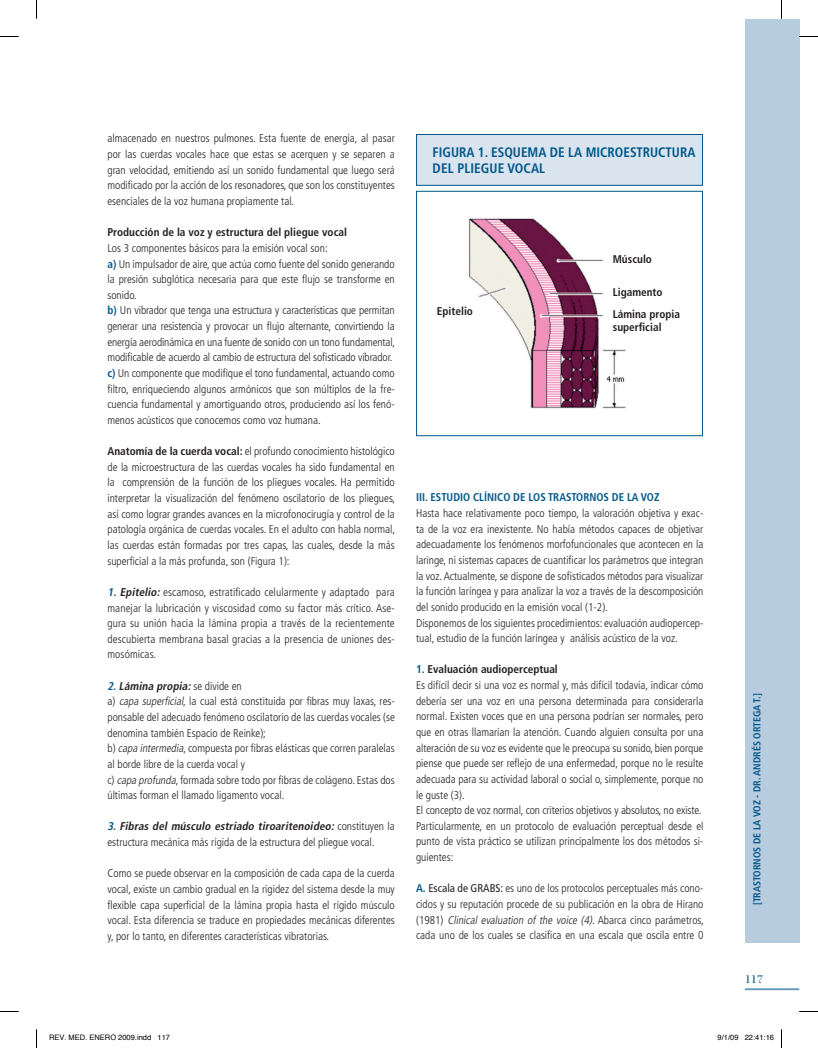
<style>
.page{position:relative;width:818px;height:1048px;background:#fff}
.page>*{position:absolute;margin:0;border:0;box-sizing:border-box;transform-origin:0 0}
.t1{font:16.25px "Filosofia Grand Caps";color:#005789;scale:1.1 1}
.t2{font:700 condensed 13.75px/16.5px "Frutiger";color:#005789;scale:.96 1}
.t3{font:300 condensed 11.25px/15.6px "Frutiger";color:#231f20;text-align:justify}
.t4{font:700 condensed 11.25px/21.2px "Frutiger";color:#231f20}
.t5{font:700 condensed 11.25px "Frutiger";color:#005789}
.t6{font:700 condensed 10px "Frutiger";color:#005789}
.t7{font:7.5px "Helvetica";color:#000}
.s1{font-weight:700;color:#005789}
.s2{font-weight:700}
.s3{font-weight:700;font-style:italic;color:#005789}
.s4{font-weight:700;font-style:italic}
.s5{font-style:italic}
.s6{font-weight:400}
</style>
<div class="page">
<hr style="left:744px;top:988px;width:54px;height:2px;background:#6496bc">
<div style="left:744px;top:19px;width:54px;height:923px;background:#b8cce0"></div>
<div style="left:416px;top:191px;width:286px;height:245px;border:1px solid #005789"></div>
<img style="left:469px;top:218px;width:157px;height:191px">
<div style="left:416px;top:134px;width:286px;height:52px;background:#d9e4ef;border:1px solid #005789"></div>
<svg style="left:0;top:36px;width:19px;height:1px"></svg>
<svg style="left:798px;top:36px;width:19px;height:1px"></svg>
<svg style="left:0;top:1011px;width:19px;height:1px"></svg>
<svg style="left:799px;top:1011px;width:18px;height:1px"></svg>
<svg style="left:36px;top:0;width:1px;height:19px"></svg>
<svg style="left:36px;top:1029px;width:1px;height:18px"></svg>
<p class="t3" style="left:107px;top:132px;width:289px">almacenado en nuestros pulmones. Esta fuente de energía, al pasar por las cuerdas vocales hace que estas se acerquen y se separen a gran velocidad, emitiendo así un sonido fundamental que luego será modificado por la acción de los resonadores, que son los constituyentes esenciales de la voz humana propiamente tal.</p>
<p class="t4" style="left:107px;top:223px;width:241px">Producción de la voz y estructura del pliegue vocal</p>
<p class="t3" style="left:107px;top:241px;width:289px;text-align:left">Los 3 componentes básicos para la emisión vocal son:<br><span class="s1">a)</span> Un impulsador de aire, que actúa como fuente del sonido generando la presión subglótica necesaria para que este flujo se transforme en sonido.<br><span class="s1">b)</span> Un vibrador que tenga una estructura y características que permitan generar una resistencia y provocar un flujo alternante, convirtiendo la energía aerodinámica en una fuente de sonido con un tono fundamental, modificable de acuerdo al cambio de estructura del sofisticado vibrador. <span class="s1">c)</span> Un componente que modifique el tono fundamental, actuando como filtro, enriqueciendo algunos armónicos que son múltiplos de la fre&shy;cuencia fundamental y amortiguando otros, produciendo así los fenó&shy;menos acústicos que conocemos como voz humana.</p>
<p class="t3" style="left:107px;top:444px;width:289px"><span class="s2">Anatomía de la cuerda vocal:</span> el profundo conocimiento histológico de la microestructura de las cuerdas vocales ha sido fundamental en la comprensión de la función de los pliegues vocales. Ha permitido interpretar la visualización del fenómeno oscilatorio de los pliegues, así como lograr grandes avances en la microfonocirugía y control de la patología orgánica de cuerdas vocales. En el adulto con habla normal, las cuerdas están formadas por tres capas, las cuales, desde la más superficial a la más profunda, son (Figura 1):</p>
<p class="t3" style="left:107px;top:585px;width:289px"><span class="s3">1.</span> <span class="s4">Epitelio:</span> escamoso, estratificado celularmente y adaptado para manejar la lubricación y viscosidad como su factor más crítico. Ase&shy;gura su unión hacia la lámina propia a través de la recientemente descubierta membrana basal gracias a la presencia de uniones des&shy;mosómicas.</p>
<p class="t3" style="left:107px;top:678px;width:289px;text-align:left"><span class="s3">2.</span> <span class="s4">Lámina propia:</span> s e d i v i d e e n<br>a) <span class="s5">capa superficial</span>, la cual está constituida por fibras muy laxas, res&shy;ponsable del adecuado fenómeno oscilatorio de las cuerdas vocales (se denomina también Espacio de Reinke);<br>b) <span class="s5">capa intermedia</span>, compuesta por fibras elásticas que corren paralelas al borde libre de la cuerda vocal y<br>c) <span class="s5">capa profunda</span>, formada sobre todo por fibras de colágeno. Estas dos últimas forman el llamado ligamento vocal.</p>
<p class="t3" style="left:107px;top:819px;width:289px"><span class="s3">3.</span> <span class="s4">Fibras del músculo estriado tiroaritenoideo:</span> c o n s t i t u y e n l a estructura mecánica más rígida de la estructura del pliegue vocal.</p>
<p class="t3" style="left:107px;top:866px;width:289px">Como se puede observar en la composición de cada capa de la cuerda vocal, existe un cambio gradual en la rigidez del sistema desde la muy flexible capa superficial de la lámina propia hasta el rígido músculo vocal. Esta diferencia se traduce en propiedades mecánicas diferentes y, por lo tanto, en diferentes características vibratorias.</p>
<p class="t2" style="left:432px;top:145px;width:275px">FIGURA 1. ESQUEMA DE LA MICROESTRUCTURA<br>DEL PLIEGUE VOCAL</p>
<p class="t4" style="left:436px;top:301px;width:38px">Epitelio</p>
<p class="t4" style="left:612px;top:249px;width:41px">Músculo</p>
<p class="t4" style="left:612px;top:283px;width:69px">Ligamento<br>Lámina propia</p>
<p class="t4" style="left:612px;top:317px;width:50px">superficial</p>
<p class="t5" style="left:416px;top:493px;width:245px">III. ESTUDIO CLÍNICO DE LOS TRASTORNOS DE LA VOZ</p>
<p class="t3" style="left:416px;top:506px;width:289px;text-align:left">Hasta hace relativamente poco tiempo, la valoración objetiva y exac&shy;ta de la voz era inexistente. No había métodos capaces de objetivar adecuadamente los fenómenos morfofuncionales que acontecen en la laringe, ni sistemas capaces de cuantificar los parámetros que integran la voz. Actualmente, se dispone de sofisticados métodos para visualizar la función laríngea y para analizar la voz a través de la descomposición del sonido producido en la emisión vocal (1-2).<br>Disponemos de los siguientes procedimientos: evaluación audiopercep&shy;tual, estudio de la función laríngea y análisis acústico de la voz.</p>
<p class="t3" style="left:416px;top:662px;width:289px;text-align:left"><span class="s1">1.</span> <span class="s2">Evaluación audioperceptual<br></span>Es difícil decir si una voz es normal y, más difícil todavía, indicar cómo debería ser una voz en una persona determinada para considerarla normal. Existen voces que en una persona podrían ser normales, pero que en otras llamarían la atención. Cuando alguien consulta por una alteración de su voz es evidente que le preocupa su sonido, bien porque piense que puede ser reflejo de una enfermedad, porque no le resulte adecuada para su actividad laboral o social o, simplemente, porque no le guste (3).<br>El concepto de voz normal, con criterios objetivos y absolutos, no existe.<br>Particularmente, en un protocolo de evaluación perceptual desde el punto de vista práctico se utilizan principalmente los dos métodos si&shy;guientes:</p>
<p class="t3" style="left:416px;top:881px;width:289px"><span class="s1">A.</span> <span class="s6">Escala de GRABS:</span> es uno de los protocolos perceptuales más cono&shy;cidos y su reputación procede de su publicación en la obra de Hirano ( 1 9 8 1 ) <span class="s5">Clinical evaluation of the voice (4)</span>. A b a rca c i n co p a rá m et ro s, cada uno de los cuales se clasifica en una escala que oscila entre 0</p>
<p class="t6" style="left:752px;top:905px;width:214px;rotate:-90deg">[TRASTORNOS DE LA VOZ - DR. ANDRÉS ORTEGA T.]</p>
<h1 class="t1" style="left:744px;top:969px;width:18px">117</h1>
<p class="t7" style="left:49px;top:1031px;width:122px">REV. MED. ENERO 2009.indd 117</p>
<p class="t7" style="left:717px;top:1031px;width:58px">9/1/09 22:41:16</p>
</div>
